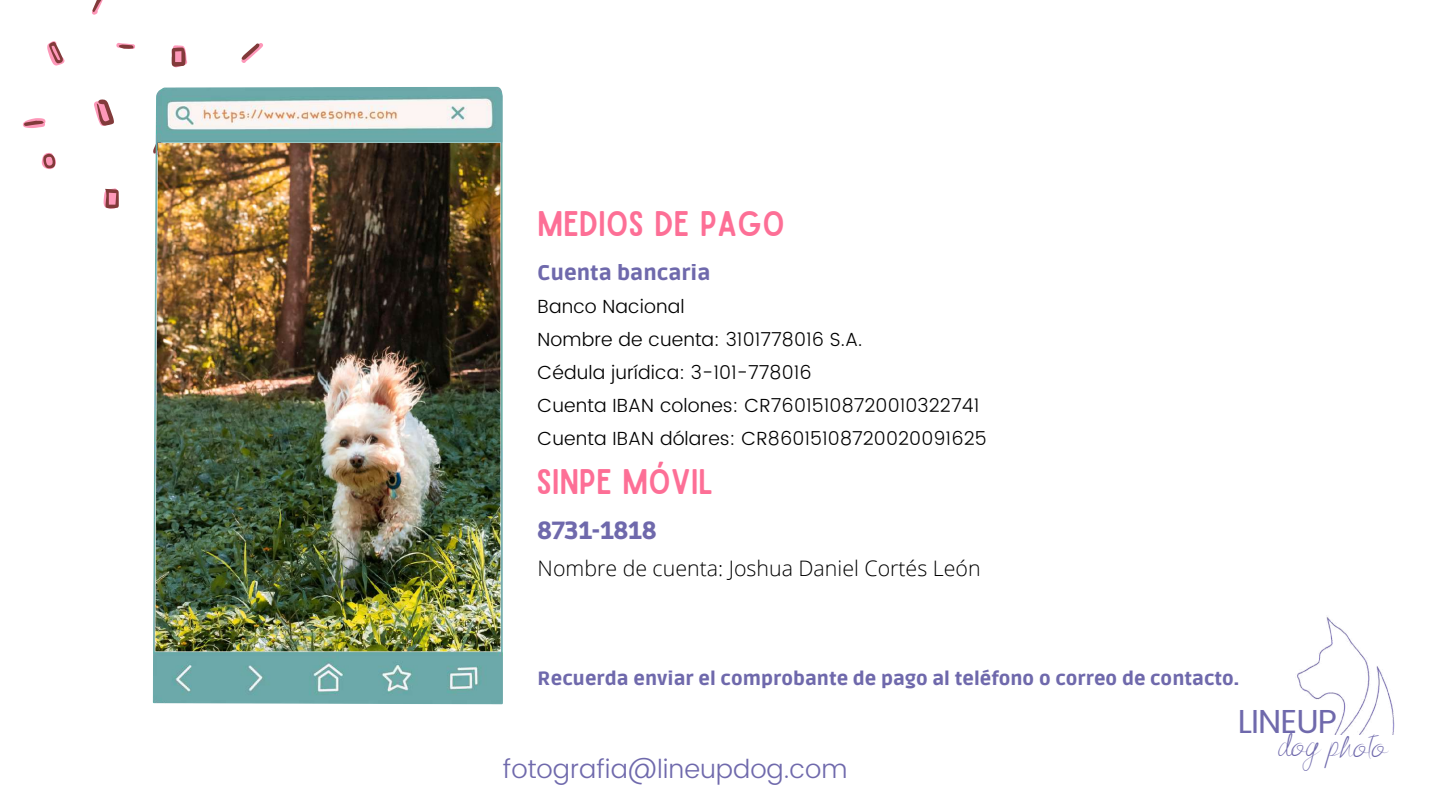
<style>
.page{position:relative;width:1440px;height:810px;background:#fff}
.page>*{position:absolute;margin:0;border:0;box-sizing:border-box;transform-origin:0 0}
.t1{font:38.3px "Alamanda";color:#6f69ac}
.t2{font:34px "Sailors";letter-spacing:.005em;color:#fd6f96}
.t3{font:33.2px "Poppins";letter-spacing:-.025em;color:#6f69ac}
.t4{font:300 26px "Poppins";color:#6f69ac}
.t5{font:900 24.7px "Ruda";letter-spacing:.005em;color:#6f69ac}
.t6{font:300 21.3px "Open Sans";color:#000}
.t7{font:900 21px "Ruda";letter-spacing:.005em;color:#6f69ac}
.t8{font:300 19px/33px "Poppins";letter-spacing:.005em;color:#000}
.t9{font:900 19px "Ruda";letter-spacing:.005em;color:#6f69ac}
</style>
<div class="page">
<svg style="left:24px;top:0;width:236px;height:209px"></svg>
<img style="left:153px;top:87px;width:349px;height:617px">
<img style="left:1297px;top:617px;width:98px;height:117px">
<h2 class="t2" style="left:538px;top:211px;width:249px">MEDIOS DE PAGO</h2>
<p class="t7" style="left:538px;top:261px;width:174px">Cuenta bancaria</p>
<p class="t8" style="left:538px;top:290px;width:451px">Banco Nacional<br>Nombre de cuenta: 3101778016 S.A.<br>Cédula jurídica: 3-101-778016<br>Cuenta IBAN colones: CR76015108720010322741<br>Cuenta IBAN dólares: CR86015108720020091625</p>
<h2 class="t2" style="left:537px;top:469px;width:178px">SINPE MÓVIL</h2>
<h3 class="t5" style="left:538px;top:516px;width:120px">8731-1818</h3>
<p class="t6" style="left:538px;top:553px;width:444px">Nombre de cuenta: Joshua Daniel Cortés León</p>
<p class="t9" style="left:538px;top:668px;width:703px">Recuerda enviar el comprobante de pago al teléfono o correo de contacto.</p>
<h3 class="t4" style="left:503px;top:754px;width:346px">fotografia@lineupdog.com</h3>
<h3 class="t3" style="left:1238px;top:702px;width:101px">LINEUP</h3>
<h1 class="t1" style="left:1280px;top:719px;width:111px;rotate:1deg">dog photo</h1>
</div>
